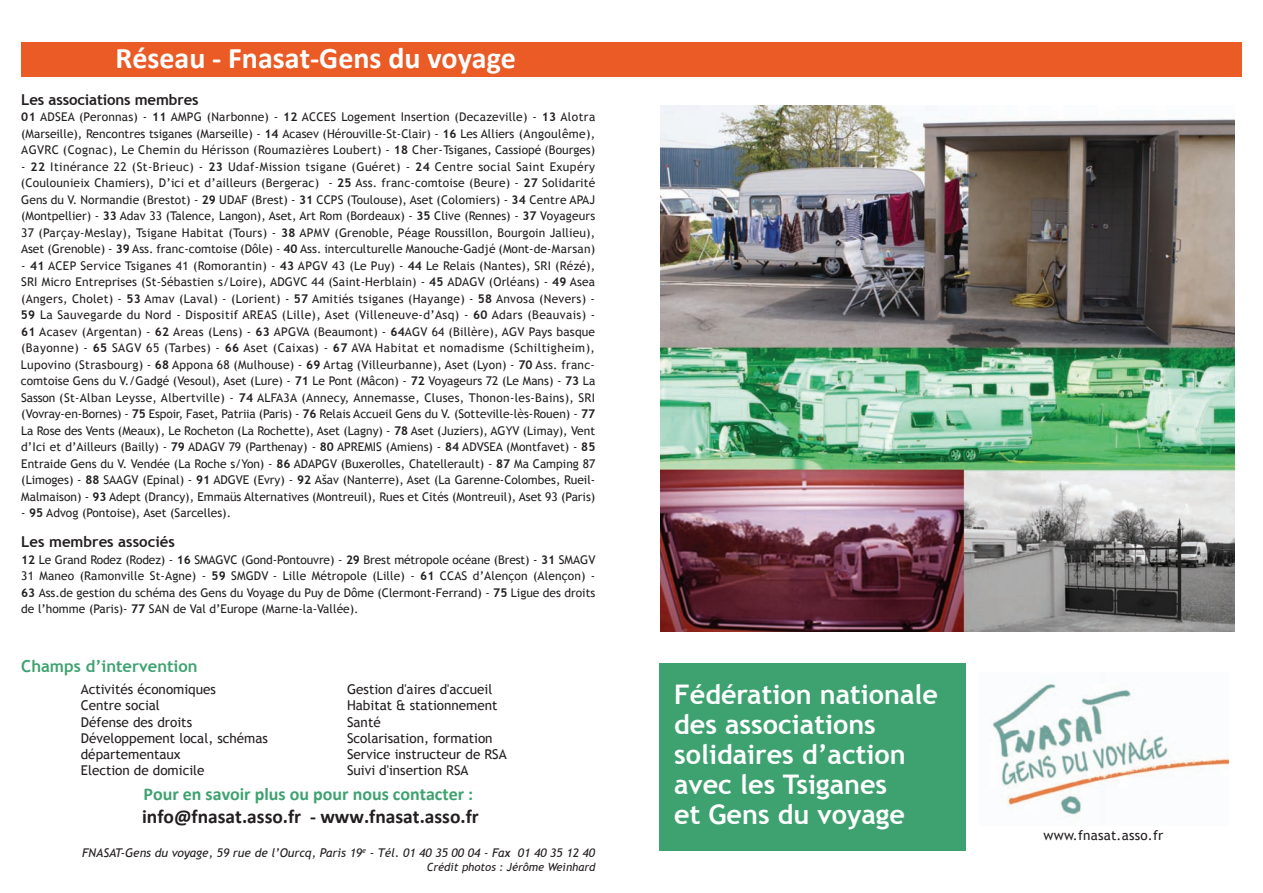
<style>
.page{position:relative;width:1263px;height:893px;background:#fff}
.page>*{position:absolute;margin:0;border:0;box-sizing:border-box;transform-origin:0 0}
.t1{font:700 30px "Calibri";color:#fff}
.t2{font:700 27px/30px "Trebuchet MS";color:#fff}
.t3{font:700 19.5px "Calibri";color:#231f20}
.t4{font:700 18px "Calibri";color:#3ea270}
.t5{font:700 16.5px "Trebuchet MS";color:#3ea270}
.t6{font:700 15px "Trebuchet MS";color:#231f20}
.t7{font:13.5px/16.2px "Trebuchet MS";color:#231f20}
.t8{font:12px/16.5px "Trebuchet MS";color:#231f20;text-align:justify}
.t9{font:italic 12px "Trebuchet MS";color:#231f20}
.t10{font:italic 11.25px "Trebuchet MS";color:#231f20}
.s1{font-weight:700}
</style>
<div class="page">
<div style="left:21px;top:43px;width:1221px;height:34px;background:#eb5b26"></div>
<img style="left:661px;top:106px;width:574px;height:525px">
<img style="left:992px;top:683px;width:236px;height:140px">
<div style="left:659px;top:663px;width:307px;height:187px;background:#3ea270"></div>
<h1 class="t1" style="left:115px;top:46px;width:402px">Réseau - Fnasat-Gens du voyage</h1>
<p class="t6" style="left:21px;top:91px;width:179px">les associations membres</p>
<p class="t8" style="left:21px;top:109px;width:576px"><span class="s1">01</span> ADSEA (Peronnas) - <span class="s1">11</span> AMPG (Narbonne) - <span class="s1">12</span> ACCES Logement Insertion (Decazeville) - <span class="s1">13</span> Alotra (Marseille), Rencontres tsiganes (Marseille) - <span class="s1">14</span> Acasev (Hérouville-St-Clair) - <span class="s1">16</span> Les Alliers (Angoulême), AGVRC (Cognac), Le Chemin du Hérisson (Roumazières Loubert) - <span class="s1">18</span> Cher-Tsiganes, Cassiopé (Bourges)</p>
<p class="t8" style="left:21px;top:158px;width:576px">- <span class="s1">22</span> Itinérance 22 (St-Brieuc) - <span class="s1">23</span> Udaf-Mission tsigane (Guéret) - <span class="s1">24</span> Centre social Saint Exupéry (Coulounieix Chamiers), D’ici et d’ailleurs (Bergerac) - <span class="s1">25</span> Ass. franc-comtoise (Beure) - <span class="s1">27</span> Solidarité Gens du V. Normandie (Brestot) - <span class="s1">29</span> UDAF (Brest) - <span class="s1">31</span> CCPS (Toulouse), Aset (Colomiers) - <span class="s1">34</span> Centre APAJ (Montpellier) - <span class="s1">33</span> Adav 33 (Talence, Langon), Aset, Art Rom (Bordeaux) - <span class="s1">35</span> Clive (Rennes) - <span class="s1">37</span> Voyageurs 37 (Parçay-Meslay), Tsigane Habitat (Tours) - <span class="s1">38</span> APMV (Grenoble, Péage Roussillon, Bourgoin Jallieu), Aset (Grenoble) - <span class="s1">39</span> Ass. franc-comtoise (Dôle) - <span class="s1">40</span> Ass. interculturelle Manouche-Gadjé (Mont-de-Marsan)</p>
<p class="t8" style="left:21px;top:257px;width:576px">- <span class="s1">41</span> ACEP Service Tsiganes 41 (Romorantin) - <span class="s1">43</span> APGV 43 (Le Puy) - <span class="s1">44</span> Le Relais (Nantes), SRI (Rézé), SRI Micro Entreprises (St-Sébastien s/Loire), ADGVC 44 (Saint-Herblain) - <span class="s1">45</span> ADAGV (Orléans) - <span class="s1">49</span> Asea (Angers, Cholet) - <span class="s1">53</span> Amav (Laval) - (Lorient) - <span class="s1">57</span> Amitiés tsiganes (Hayange) - <span class="s1">58</span> Anvosa (Nevers) - <span class="s1">59</span> La Sauvegarde du Nord - Dispositif AREAS (Lille), Aset (Villeneuve-d’Asq) - <span class="s1">60</span> Adars (Beauvais) - <span class="s1">61</span> Acasev (Argentan) - <span class="s1">62</span> Areas (Lens) - <span class="s1">63</span> APGVA (Beaumont) - <span class="s1">64</span>AGV 64 (Billère), AGV Pays basque (Bayonne) - <span class="s1">65</span> SAGV 65 (Tarbes) - <span class="s1">66</span> Aset (Caixas) - <span class="s1">67</span> AVA Habitat et nomadisme (Schiltigheim), Lupovino (Strasbourg) - <span class="s1">68</span> Appona 68 (Mulhouse) - <span class="s1">69</span> Artag (Villeurbanne), Aset (Lyon) - <span class="s1">70</span> Ass. franc&shy;comtoise Gens du V./Gadgé (Vesoul), Aset (Lure) - <span class="s1">71</span> Le Pont (Mâcon) - <span class="s1">72</span> Voyageurs 72 (Le Mans) - <span class="s1">73</span> La Sasson (St-Alban Leysse, Albertville) - <span class="s1">74</span> ALFA3A (Annecy, Annemasse, Cluses, Thonon-les-Bains), SRI (Vovray-en-Bornes) - <span class="s1">75</span> Espoir, Faset, Patriia (Paris) - <span class="s1">76</span> Relais Accueil Gens du V. (Sotteville-lès-Rouen) - <span class="s1">77<br></span>La Rose des Vents (Meaux), Le Rocheton (La Rochette), Aset (Lagny) - <span class="s1">78</span> Aset (Juziers), AGYV (Limay), Vent d’Ici et d’Ailleurs (Bailly) - <span class="s1">79</span> ADAGV 79 (Parthenay) - <span class="s1">80</span> APREMIS (Amiens) - <span class="s1">84</span> ADVSEA (Montfavet) - <span class="s1">85<br></span>Entraide Gens du V. Vendée (La Roche s/Yon) - <span class="s1">86</span> ADAPGV (Buxerolles, Chatellerault) - <span class="s1">87</span> Ma Camping 87 (Limoges) - <span class="s1">88</span> SAAGV (Epinal) - <span class="s1">91</span> ADGVE (Evry) - <span class="s1">92</span> Ašav (Nanterre), Aset (La Garenne-Colombes, Rueil-Malmaison) - <span class="s1">93</span> Adept (Drancy), Emmaüs Alternatives (Montreuil), Rues et Cités (Montreuil), Aset 93 (Paris)</p>
<p class="t8" style="left:21px;top:505px;width:211px">- <span class="s1">95</span> Advog (Pontoise), Aset (Sarcelles).</p>
<p class="t6" style="left:21px;top:533px;width:155px">les membres associés</p>
<p class="t8" style="left:21px;top:551px;width:576px"><span class="s1">12</span> Le Grand Rodez (Rodez) - <span class="s1">16</span> SMAGVC (Gond-Pontouvre) - <span class="s1">29</span> Brest métropole océane (Brest) - <span class="s1">31</span> SMAGV 31 Maneo (Ramonville St-Agne) - <span class="s1">59</span> SMGDV - Lille Métropole (Lille) - <span class="s1">61</span> CCAS d’Alençon (Alençon) - <span class="s1">63</span> Ass.de gestion du schéma des Gens du Voyage du Puy de Dôme (Clermont-Ferrand) - <span class="s1">75</span> Ligue des droits de l’homme (Paris)- <span class="s1">77</span> SAN de Val d’Europe (Marne-la-Vallée).</p>
<h3 class="t5" style="left:21px;top:656px;width:178px">Champs d’intervention</h3>
<p class="t7" style="left:81px;top:681px;width:189px">Activités économiques<br>Centre social<br>Défense des droits<br>Développement local, schémas départementaux<br>Election de domicile</p>
<p class="t7" style="left:347px;top:681px;width:161px">Gestion d'aires d'accueil<br>Habitat &amp; stationnement<br>Santé<br>Scolarisation, formation<br>Service instructeur de RSA<br>Suivi d'insertion RSA</p>
<h3 class="t4" style="left:143px;top:787px;width:331px">Pour en savoir plus ou pour nous contacter :</h3>
<h3 class="t3" style="left:142px;top:808px;width:338px">info@fnasat.asso.fr - www.fnasat.asso.fr</h3>
<p class="t9" style="left:82px;top:845px;width:515px">FNASAT-Gens du voyage, 59 rue de l’Ourcq, Paris 19<sup>e</sup> - Tél. 01 40 35 00 04 - Fax 01 40 35 12 40</p>
<p class="t10" style="left:427px;top:860px;width:170px">Crédit photos : Jérôme Weinhard</p>
<h2 class="t2" style="left:674px;top:679px;width:265px">fédération nationale des associations solidaires d’action avec les tsiganes<br>et gens du voyage</h2>
<p class="t7" style="left:1043px;top:827px;width:121px">www.fnasat.asso.fr</p>
</div>
